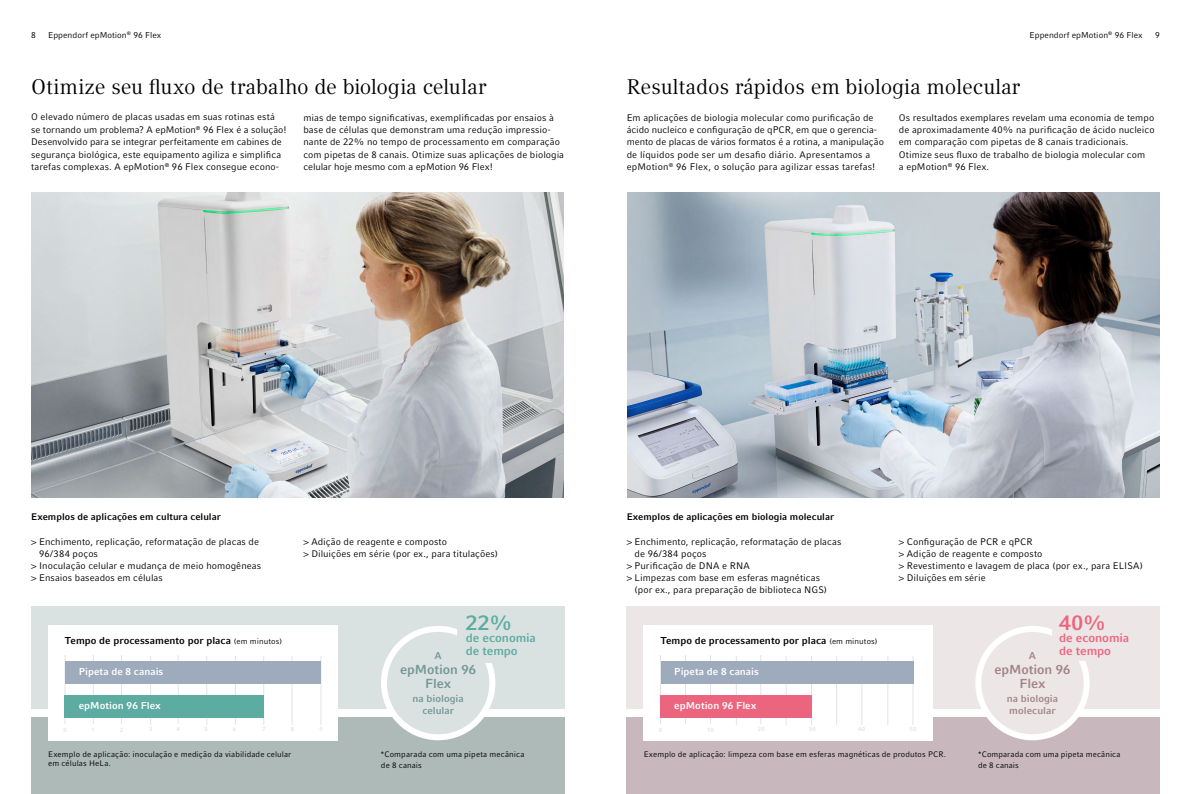
<style>
.page{position:relative;width:1191px;height:794px;background:#fff}
.page>*{position:absolute;margin:0;border:0;box-sizing:border-box;transform-origin:0 0}
.t1{font:21px "Compatil Textfor Eppendorf";color:#000}
.t2{font:700 21px "Compatil Factfor Eppendorf";color:#ec657e}
.t3{font:700 21px "Compatil Factfor Eppendorf";color:#5daca2}
.t4{font:700 13px/14px "Compatil Factfor Eppendorf";letter-spacing:-.005em;color:#a18487;text-align:center}
.t5{font:700 13px/14px "Compatil Factfor Eppendorf";letter-spacing:-.005em;color:#749796;text-align:center}
.t6{font:700 12px/12.5px "Compatil Factfor Eppendorf";letter-spacing:-.005em;color:#ec657e}
.t7{font:700 12px/12.5px "Compatil Factfor Eppendorf";letter-spacing:-.005em;color:#5daca2}
.t8{font:700 10px "Compatil Factfor Eppendorf";color:#000}
.t9{font:700 10px "Compatil Factfor Eppendorf";color:#fff}
.t10{font:700 10px/12px "Compatil Factfor Eppendorf";color:#a18487}
.t11{font:700 10px/12px "Compatil Factfor Eppendorf";letter-spacing:-.005em;color:#749796;text-align:center}
.t12{font:9.5px/12.5px "Compatil Factfor Eppendorf";letter-spacing:.005em;color:#000}
.t13{font:700 9.5px "Compatil Factfor Eppendorf";color:#000}
.t14{font:8.5px "Compatil Factfor Eppendorf";color:#000}
.t15{font:8px/11px "Compatil Factfor Eppendorf";letter-spacing:.015em;color:#000}
.t16{font:700 6px "Compatil Factfor Eppendorf";letter-spacing:.045em;color:#e3e3e3}
.s1{font-weight:400;font-size:8px}
</style>
<div class="page">
<img style="left:32px;top:193px;width:532px;height:304px">
<div style="left:626px;top:717px;width:533px;height:77px;background:#c8b8bd"></div>
<img style="left:627px;top:193px;width:532px;height:304px">
<div style="left:31px;top:717px;width:533px;height:77px;background:#adbab8"></div>
<div style="left:31px;top:607px;width:533px;height:102px;background:#dae2e1"></div>
<div style="left:626px;top:607px;width:533px;height:102px;background:#ede6e7"></div>
<div style="left:978px;top:629px;width:108px;height:108px;background:#ede6e7;border-radius:50%"></div>
<div style="left:975px;top:626px;width:114px;height:114px;border:6px solid #fff;border-radius:50%"></div>
<div style="left:1052px;top:613px;width:62px;height:47px;background:#ede6e7"></div>
<div style="left:643px;top:625px;width:290px;height:116px;background:#fff"></div>
<hr style="left:660px;top:655px;width:1px;height:69px;background:#e3e3e3">
<hr style="left:836px;top:656px;width:1px;height:69px;background:#e3e3e3">
<hr style="left:861px;top:656px;width:1px;height:69px;background:#e3e3e3">
<hr style="left:811px;top:656px;width:1px;height:69px;background:#e3e3e3">
<hr style="left:786px;top:656px;width:1px;height:69px;background:#e3e3e3">
<hr style="left:760px;top:655px;width:1px;height:69px;background:#e3e3e3">
<hr style="left:736px;top:656px;width:1px;height:69px;background:#e3e3e3">
<hr style="left:710px;top:655px;width:1px;height:69px;background:#e3e3e3">
<hr style="left:685px;top:655px;width:1px;height:69px;background:#e3e3e3">
<div style="left:660px;top:695px;width:151px;height:23px;background:#ec657e"></div>
<hr style="left:887px;top:656px;width:1px;height:69px;background:#e3e3e3">
<hr style="left:912px;top:656px;width:1px;height:69px;background:#e3e3e3">
<div style="left:661px;top:661px;width:252px;height:22px;background:#9eabbc"></div>
<div style="left:384px;top:629px;width:108px;height:108px;background:#dae2e1;border-radius:50%"></div>
<div style="left:381px;top:626px;width:114px;height:114px;border:6px solid #fff;border-radius:50%"></div>
<div style="left:48px;top:625px;width:289px;height:116px;background:#fff"></div>
<hr style="left:321px;top:656px;width:1px;height:69px;background:#e3e3e3">
<hr style="left:263px;top:656px;width:1px;height:69px;background:#e3e3e3">
<hr style="left:292px;top:656px;width:1px;height:69px;background:#e3e3e3">
<hr style="left:235px;top:656px;width:1px;height:69px;background:#e3e3e3">
<hr style="left:206px;top:656px;width:1px;height:69px;background:#e3e3e3">
<hr style="left:178px;top:655px;width:1px;height:69px;background:#e3e3e3">
<hr style="left:150px;top:656px;width:1px;height:69px;background:#e3e3e3">
<hr style="left:121px;top:655px;width:1px;height:69px;background:#e3e3e3">
<hr style="left:65px;top:655px;width:1px;height:69px;background:#e3e3e3">
<hr style="left:93px;top:655px;width:1px;height:69px;background:#e3e3e3">
<div style="left:65px;top:661px;width:256px;height:22px;background:#9eabbc"></div>
<div style="left:65px;top:695px;width:199px;height:23px;background:#5daca2"></div>
<div style="left:457px;top:616px;width:61px;height:46px;background:#dae2e1"></div>
<p class="t14" style="left:48px;top:30px;width:115px">Eppendorf epMotion<sup>®</sup> 96 Flex</p>
<p class="t14" style="left:1029px;top:30px;width:115px">Eppendorf epMotion<sup>®</sup> 96 Flex</p>
<p class="t14" style="left:31px;top:30px;width:6px">8</p>
<p class="t14" style="left:1155px;top:30px;width:6px">9</p>
<h1 class="t1" style="left:31px;top:74px;width:457px">Otimize seu fluxo de trabalho de biologia celular</h1>
<p class="t12" style="left:31px;top:111px;width:257px">O elevado número de placas usadas em suas rotinas está se tornando um problema? A epMotion<sup>®</sup> 96 Flex é a solução!<br>Desenvolvido para se integrar perfeitamente em cabines de segurança biológica, este equipamento agiliza e simplifica tarefas complexas. A epMotion<sup>®</sup> 96 Flex consegue econo-</p>
<p class="t12" style="left:303px;top:111px;width:262px">mias de tempo significativas, exemplificadas por ensaios à base de células que demonstram uma redução impressio&shy;nante de 22% no tempo de processamento em comparação com pipetas de 8 canais. Otimize suas aplicações de biologia celular hoje mesmo com a epMotion 96 Flex!</p>
<h1 class="t1" style="left:626px;top:74px;width:395px">Resultados rápidos em biologia molecular</h1>
<p class="t12" style="left:626px;top:111px;width:259px">Em aplicações de biologia molecular como purificação de ácido nucleico e configuração de qPCR, em que o gerencia&shy;mento de placas de vários formatos é a rotina, a manipulação de líquidos pode ser um desafio diário. Apresentamos a epMotion<sup>®</sup> 96 Flex, o solução para agilizar essas tarefas!</p>
<p class="t12" style="left:899px;top:111px;width:257px">Os resultados exemplares revelam uma economia de tempo de aproximadamente 40% na purificação de ácido nucleico em comparação com pipetas de 8 canais tradicionais.<br>Otimize seus fluxo de trabalho de biologia molecular com<br>a epMotion<sup>®</sup> 96 Flex.</p>
<p class="t13" style="left:31px;top:511px;width:191px">Exemplos de aplicações em cultura celular</p>
<p class="t12" style="left:31px;top:535px;width:229px">&gt; Enchimento, replicação, reformatação de placas de</p>
<p class="t12" style="left:39px;top:547px;width:60px">96/384 poços</p>
<p class="t12" style="left:31px;top:559px;width:231px">&gt; Inoculação celular e mudança de meio homogêneas</p>
<p class="t12" style="left:31px;top:572px;width:133px">&gt; Ensaios baseados em células</p>
<p class="t12" style="left:303px;top:536px;width:196px;line-height:12px">&gt; Adição de reagente e composto<br>&gt; Diluições em série (por ex., para titulações)</p>
<p class="t8" style="left:65px;top:634px;width:219px">Tempo de processamento por placa <span class="s1">(em minutos)</span></p>
<p class="t9" style="left:79px;top:665px;width:86px">Pipeta de 8 canais</p>
<p class="t9" style="left:79px;top:700px;width:84px">epMotion 96 Flex</p>
<p class="t16" style="left:120px;top:726px;width:5px">2</p>
<p class="t16" style="left:176px;top:725px;width:5px">4</p>
<p class="t16" style="left:205px;top:725px;width:5px">5</p>
<p class="t16" style="left:262px;top:725px;width:5px">7</p>
<p class="t16" style="left:291px;top:725px;width:5px">8</p>
<p class="t16" style="left:319px;top:725px;width:5px">9</p>
<p class="t15" style="left:48px;top:749px;width:245px;line-height:9.6px">Exemplo de aplicação: inoculação e medição da viabilidade celular em células HeLa.</p>
<h1 class="t3" style="left:466px;top:610px;width:48px">22%</h1>
<p class="t7" style="left:466px;top:631px;width:72px">de economia de tempo</p>
<p class="t11" style="left:434px;top:649px;width:9px">A</p>
<h2 class="t5" style="left:400px;top:662px;width:77px">epMotion 96<br>Flex</h2>
<p class="t11" style="left:412px;top:692px;width:53px">na biologia celular</p>
<p class="t15" style="left:381px;top:748px;width:145px">*Comparada com uma pipeta mecânica de 8 canais</p>
<p class="t13" style="left:626px;top:511px;width:209px">Exemplos de aplicações em biologia molecular</p>
<p class="t12" style="left:626px;top:536px;width:216px">&gt; Enchimento, replicação, reformatação de placas</p>
<p class="t12" style="left:634px;top:548px;width:73px">de 96/384 poços</p>
<p class="t12" style="left:626px;top:560px;width:125px">&gt; Purificação de DNA e RNA</p>
<p class="t12" style="left:626px;top:572px;width:195px">&gt; Limpezas com base em esferas magnéticas</p>
<p class="t12" style="left:634px;top:584px;width:194px">(por ex., para preparação de biblioteca NGS)</p>
<p class="t8" style="left:660px;top:634px;width:219px">Tempo de processamento por placa <span class="s1">(em minutos)</span></p>
<p class="t9" style="left:674px;top:665px;width:86px">Pipeta de 8 canais</p>
<p class="t9" style="left:674px;top:700px;width:84px">epMotion 96 Flex</p>
<p class="t16" style="left:707px;top:726px;width:8px">10</p>
<p class="t16" style="left:758px;top:725px;width:8px">20</p>
<p class="t16" style="left:858px;top:725px;width:9px">40</p>
<p class="t12" style="left:899px;top:536px;width:246px;line-height:12px">&gt; Configuração de PCR e qPCR<br>&gt; Adição de reagente e composto<br>&gt; Revestimento e lavagem de placa (por ex., para ELISA) &gt; Diluições em série</p>
<p class="t16" style="left:909px;top:725px;width:8px">50</p>
<h1 class="t2" style="left:1059px;top:610px;width:49px">40%</h1>
<p class="t6" style="left:1059px;top:631px;width:72px">de economia de tempo</p>
<p class="t10" style="left:1029px;top:649px;width:9px">A</p>
<h2 class="t4" style="left:994px;top:662px;width:77px">epMotion 96<br>Flex</h2>
<p class="t10" style="left:1007px;top:692px;width:53px">na biologia molecular</p>
<p class="t15" style="left:643px;top:748px;width:304px">Exemplo de aplicação: limpeza com base em esferas magnéticas de produtos PCR.</p>
<p class="t15" style="left:978px;top:748px;width:144px">*Comparada com uma pipeta mecânica de 8 canais</p>
</div>
